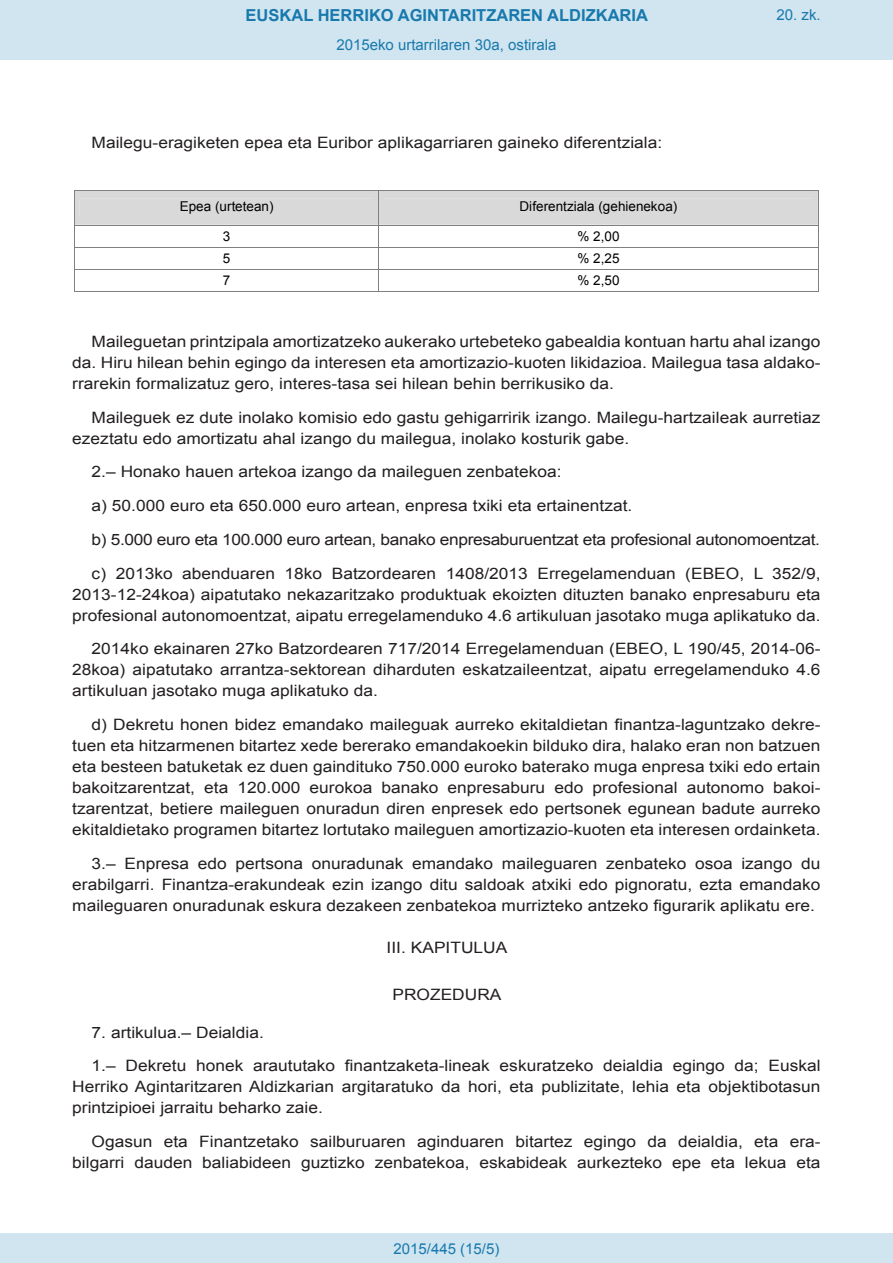
<style>
.page{position:relative;width:893px;height:1263px;background:#fff}
.page>*{position:absolute;margin:0;border:0;box-sizing:border-box;transform-origin:0 0}
.t1{font:700 16.5px "Arial";color:#1879ad}
.BOPVDetalle{font:15.6px/21px "Arial";color:#231f20;text-align:justify;scale:1.11 1}
.BOPVDetalle-2{font:15.6px "Arial";letter-spacing:-.02em;color:#231f20;scale:1.11 1}
.BOPVClave{font:15.6px "Arial";color:#231f20;scale:1.11 1}
.Paginacion_Centro{font:15px "Arial";color:#1879ad}
.t2{font:13.5px "Arial";letter-spacing:.005em;color:#000}
</style>
<div class="page">
<div style="left:0;top:0;width:893px;height:60px;background:#d0e5f0"></div>
<div style="left:0;top:1233px;width:893px;height:30px;background:#d0e5f0"></div>
<svg style="left:74px;top:190px;width:745px;height:102px"></svg>
<p class="t1" style="left:246px;top:4px;width:404px">EUSKAL HERRIKO AGINTARITZAREN ALDIZKARIA</p>
<p class="Paginacion_Centro" style="left:336px;top:35px;width:222px">2015eko urtarrilaren 30a, ostirala</p>
<p class="BOPVDetalle" style="left:92px;top:132px;width:516px">Mailegu-eragiketen epea eta Euribor aplikagarriaren gaineko diferentziala:</p>
<p class="t2" style="left:180px;top:198px;width:95px">Epea (urtetean)</p>
<p class="t2" style="left:520px;top:198px;width:159px">Diferentziala (gehienekoa)</p>
<p class="t2" style="left:223px;top:227px;width:9px">3</p>
<p class="t2" style="left:577px;top:227px;width:44px">% 2,00</p>
<p class="t2" style="left:223px;top:249px;width:9px">5</p>
<p class="t2" style="left:577px;top:249px;width:44px">% 2,25</p>
<p class="t2" style="left:223px;top:271px;width:9px">7</p>
<p class="t2" style="left:577px;top:271px;width:44px">% 2,50</p>
<p class="Paginacion_Centro" style="left:776px;top:5px;width:46px">20. zk.</p>
<p class="BOPVDetalle" style="left:72px;top:331px;width:676px;text-indent:19px">Maileguetan printzipala amortizatzeko aukerako urtebeteko gabealdia kontuan hartu ahal izango da. Hiru hilean behin egingo da interesen eta amortizazio-kuoten likidazioa. Mailegua tasa aldako&shy;rrarekin formalizatuz gero, interes-tasa sei hilean behin berrikusiko da.</p>
<p class="BOPVDetalle" style="left:72px;top:407px;width:675px;text-indent:19px">Maileguek ez dute inolako komisio edo gastu gehigarririk izango. Mailegu-hartzaileak aurretiaz ezeztatu edo amortizatu ahal izango du mailegua, inolako kosturik gabe.</p>
<p class="BOPVDetalle" style="left:92px;top:461px;width:425px">2.– Honako hauen artekoa izango da maileguen zenbatekoa:</p>
<p class="BOPVDetalle" style="left:92px;top:495px;width:489px">a) 50.000 euro eta 650.000 euro artean, enpresa txiki eta ertainentzat.</p>
<p class="BOPVDetalle-2" style="left:92px;top:529px;width:658px">b) 5.000 euro eta 100.000 euro artean, banako enpresaburuentzat eta profesional autonomoentzat.</p>
<p class="BOPVDetalle" style="left:72px;top:563px;width:676px;text-indent:19px">c) 2013ko abenduaren 18ko Batzordearen 1408/2013 Erregelamenduan (EBEO, L 352/9, 2013-12-24koa) aipatutako nekazaritzako produktuak ekoizten dituzten banako enpresaburu eta profesional autonomoentzat, aipatu erregelamenduko 4.6 artikuluan jasotako muga aplikatuko da.</p>
<p class="BOPVDetalle" style="left:72px;top:638px;width:676px;text-indent:19px">2014ko ekainaren 27ko Batzordearen 717/2014 Erregelamenduan (EBEO, L 190/45, 2014-06- 28koa) aipatutako arrantza-sektorean diharduten eskatzaileentzat, aipatu erregelamenduko 4.6 artikuluan jasotako muga aplikatuko da.</p>
<p class="BOPVDetalle" style="left:72px;top:714px;width:676px;text-indent:19px">d) Dekretu honen bidez emandako maileguak aurreko ekitaldietan finantza-laguntzako dekre&shy;tuen eta hitzarmenen bitartez xede bererako emandakoekin bilduko dira, halako eran non batzuen eta besteen batuketak ez duen gaindituko 750.000 euroko baterako muga enpresa txiki edo ertain bakoitzarentzat, eta 120.000 eurokoa banako enpresaburu edo profesional autonomo bakoi&shy;tzarentzat, betiere maileguen onuradun diren enpresek edo pertsonek egunean badute aurreko ekitaldietako programen bitartez lortutako maileguen amortizazio-kuoten eta interesen ordainketa.</p>
<p class="BOPVDetalle" style="left:72px;top:853px;width:676px;text-indent:19px">3.– Enpresa edo pertsona onuradunak emandako maileguaren zenbateko osoa izango du erabilgarri. Finantza-erakundeak ezin izango ditu saldoak atxiki edo pignoratu, ezta emandako maileguaren onuradunak eskura dezakeen zenbatekoa murrizteko antzeko figurarik aplikatu ere.</p>
<p class="BOPVClave" style="left:387px;top:937px;width:110px">III. KAPITULUA</p>
<p class="BOPVClave" style="left:392px;top:984px;width:100px">PROZEDURA</p>
<p class="BOPVDetalle" style="left:92px;top:1022px;width:157px">7. artikulua.– Deialdia.</p>
<p class="BOPVDetalle" style="left:72px;top:1056px;width:676px;text-indent:19px">1.– Dekretu honek araututako finantzaketa-lineak eskuratzeko deialdia egingo da; Euskal Herriko Agintaritzaren Aldizkarian argitaratuko da hori, eta publizitate, lehia eta objektibotasun printzipioei jarraitu beharko zaie.</p>
<p class="BOPVDetalle" style="left:72px;top:1131px;width:676px;text-align:right">Ogasun eta Finantzetako sailburuaren aginduaren bitartez egingo da deialdia, eta era&shy;bilgarri dauden baliabideen guztizko zenbatekoa, eskabideak aurkezteko epe eta lekua eta</p>
<p class="Paginacion_Centro" style="left:393px;top:1238px;width:107px">2015/445 (15/5)</p>
</div>
